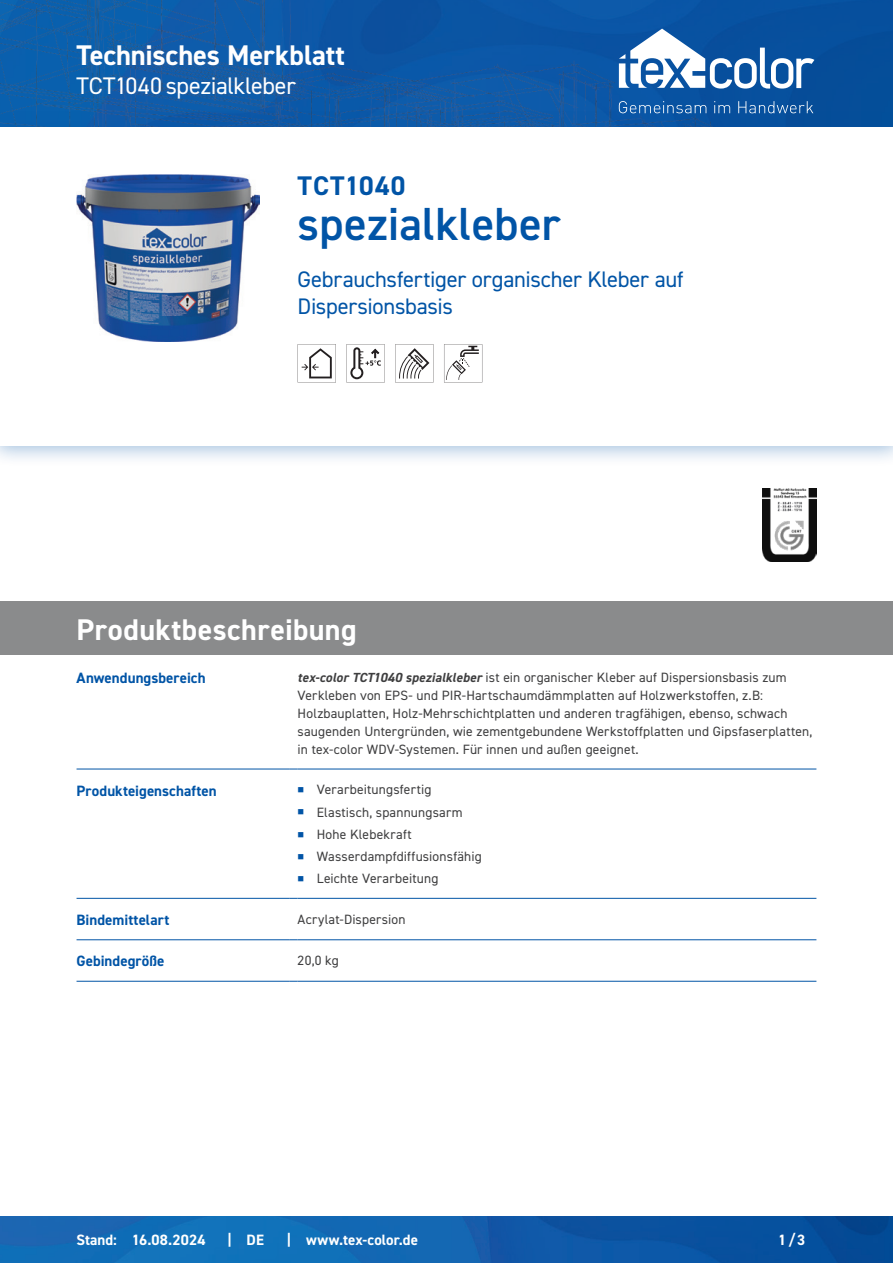
<style>
.page{position:relative;width:893px;height:1263px;background:#fff}
.page>*{position:absolute;margin:0;border:0;box-sizing:border-box;transform-origin:0 0}
.CB_AF_Produktname{font:600 46.5px "DIN2014";letter-spacing:.005em;color:#0154a6}
.CB_AF_Kapitel_Ueberschrift{font:700 30px "DIN2014";letter-spacing:.015em;color:#fff}
.CB_AF_Kopf_TM{font:700 28.5px "DIN2014";letter-spacing:-.005em;color:#fff}
.CB_AF_Produktkuerzel{font:700 27px "DIN2014";letter-spacing:.04em;color:#0154a6}
.CB_AF_Kopf_Produktname_klein{font:24px "DIN2014";letter-spacing:-.015em;color:#fff}
.CB_AF_Subline_Produkt{font:22.5px/27px "DIN2014";letter-spacing:-.015em;color:#0154a6}
.CB_AF_Abschnitt_Ueberschrift{font:700 15px "DIN2014";letter-spacing:.005em;color:#0154a6}
.CB_AF_Fuß_Stand_linksb{font:700 15px "DIN2014";letter-spacing:.005em;color:#fff}
.CB_AF_Text_Standard{font:13.5px/18px "DIN2014";letter-spacing:.01em;color:#3e3e3f}
.s1{font-weight:700;font-style:italic;font-size:13.2px}
</style>
<div class="page">
<img style="left:0;top:1216px;width:893px;height:47px">
<div style="left:0;top:0;width:893px;height:136px;background:#064f9d"></div>
<img style="left:0;top:0;width:701px;height:111px">
<div style="left:0;top:111px;width:893px;height:356px;background:#0154a6;opacity:.35"></div>
<div style="left:0;top:128px;width:893px;height:318px;background:#fff"></div>
<img style="left:77px;top:174px;width:182px;height:168px">
<svg style="left:298px;top:344px;width:38px;height:38px"></svg>
<svg style="left:346px;top:344px;width:39px;height:38px"></svg>
<svg style="left:395px;top:344px;width:38px;height:38px"></svg>
<svg style="left:444px;top:344px;width:38px;height:38px"></svg>
<img style="left:762px;top:489px;width:54px;height:72px">
<hr style="left:77px;top:769px;width:212px;height:1px;background:#0154a6">
<hr style="left:298px;top:769px;width:518px;height:1px;background:#0154a6">
<hr style="left:77px;top:898px;width:212px;height:1px;background:#0154a6">
<hr style="left:298px;top:898px;width:518px;height:1px;background:#0154a6">
<hr style="left:77px;top:939px;width:212px;height:1px;background:#0154a6">
<hr style="left:298px;top:939px;width:518px;height:1px;background:#0154a6">
<hr style="left:77px;top:981px;width:212px;height:1px;background:#0154a6">
<hr style="left:298px;top:981px;width:518px;height:1px;background:#0154a6">
<div style="left:0;top:601px;width:893px;height:54px;background:#8a8b8c"></div>
<svg style="left:619px;top:29px;width:195px;height:60px"></svg>
<svg style="left:619px;top:101px;width:194px;height:12px"></svg>
<p class="CB_AF_Kopf_TM" style="left:77px;top:36px;width:270px">Technisches Merkblatt</p>
<p class="CB_AF_Kopf_Produktname_klein" style="left:77px;top:71px;width:221px">TCT1040 spezialkleber</p>
<p class="CB_AF_Produktkuerzel" style="left:298px;top:168px;width:109px">TCT1040</p>
<p class="CB_AF_Produktname" style="left:298px;top:193px;width:265px">spezialkleber</p>
<p class="CB_AF_Subline_Produkt" style="left:298px;top:266px;width:387px">Gebrauchsfertiger organischer Kleber auf<br>Dispersionsbasis</p>
<p class="CB_AF_Kapitel_Ueberschrift" style="left:77px;top:609px;width:282px">Produktbeschreibung</p>
<p class="CB_AF_Abschnitt_Ueberschrift" style="left:77px;top:668px;width:131px">Anwendungsbereich</p>
<p class="CB_AF_Text_Standard" style="left:298px;top:668px;width:516px"><span class="s1">tex-color TCT1040 spezialkleber</span> ist ein organischer Kleber auf Dispersionsbasis zum Verkleben von EPS- und PIR-Hartschaumdämmplatten auf Holzwerkstoffen, z.B:<br>Holzbauplatten, Holz-Mehrschichtplatten und anderen tragfähigen, ebenso, schwach saugenden Untergründen, wie zementgebundene Werkstoffplatten und Gipsfaserplatten, in tex-color WDV-Systemen. Für innen und außen geeignet.</p>
<p class="CB_AF_Abschnitt_Ueberschrift" style="left:77px;top:780px;width:142px">Produkteigenschaften</p>
<p class="CB_AF_Text_Standard" style="left:317px;top:780px;width:116px">Verarbeitungsfertig</p>
<p class="CB_AF_Text_Standard" style="left:317px;top:803px;width:147px">Elastisch, spannungsarm</p>
<p class="CB_AF_Text_Standard" style="left:317px;top:825px;width:96px">Hohe Klebekraft</p>
<p class="CB_AF_Text_Standard" style="left:317px;top:847px;width:166px">Wasserdampfdiffusionsfähig</p>
<p class="CB_AF_Text_Standard" style="left:317px;top:869px;width:123px">Leichte Verarbeitung</p>
<p class="CB_AF_Abschnitt_Ueberschrift" style="left:77px;top:910px;width:94px">Bindemittelart</p>
<p class="CB_AF_Text_Standard" style="left:298px;top:910px;width:109px">Acrylat-Dispersion</p>
<p class="CB_AF_Abschnitt_Ueberschrift" style="left:77px;top:951px;width:90px">Gebindegröße</p>
<p class="CB_AF_Text_Standard" style="left:298px;top:951px;width:43px">20,0 kg</p>
<p class="CB_AF_Fuß_Stand_linksb" style="left:77px;top:1230px;width:42px">Stand:</p>
<p class="CB_AF_Fuß_Stand_linksb" style="left:132px;top:1230px;width:75px">16.08.2024</p>
<p class="CB_AF_Fuß_Stand_linksb" style="left:227px;top:1229px;width:6px">|</p>
<p class="CB_AF_Fuß_Stand_linksb" style="left:247px;top:1230px;width:19px">DE</p>
<p class="CB_AF_Fuß_Stand_linksb" style="left:287px;top:1229px;width:6px">|</p>
<p class="CB_AF_Fuß_Stand_linksb" style="left:306px;top:1230px;width:113px">www.tex-color.de</p>
<p class="CB_AF_Fuß_Stand_linksb" style="left:778px;top:1230px;width:29px">1/3</p>
</div>
